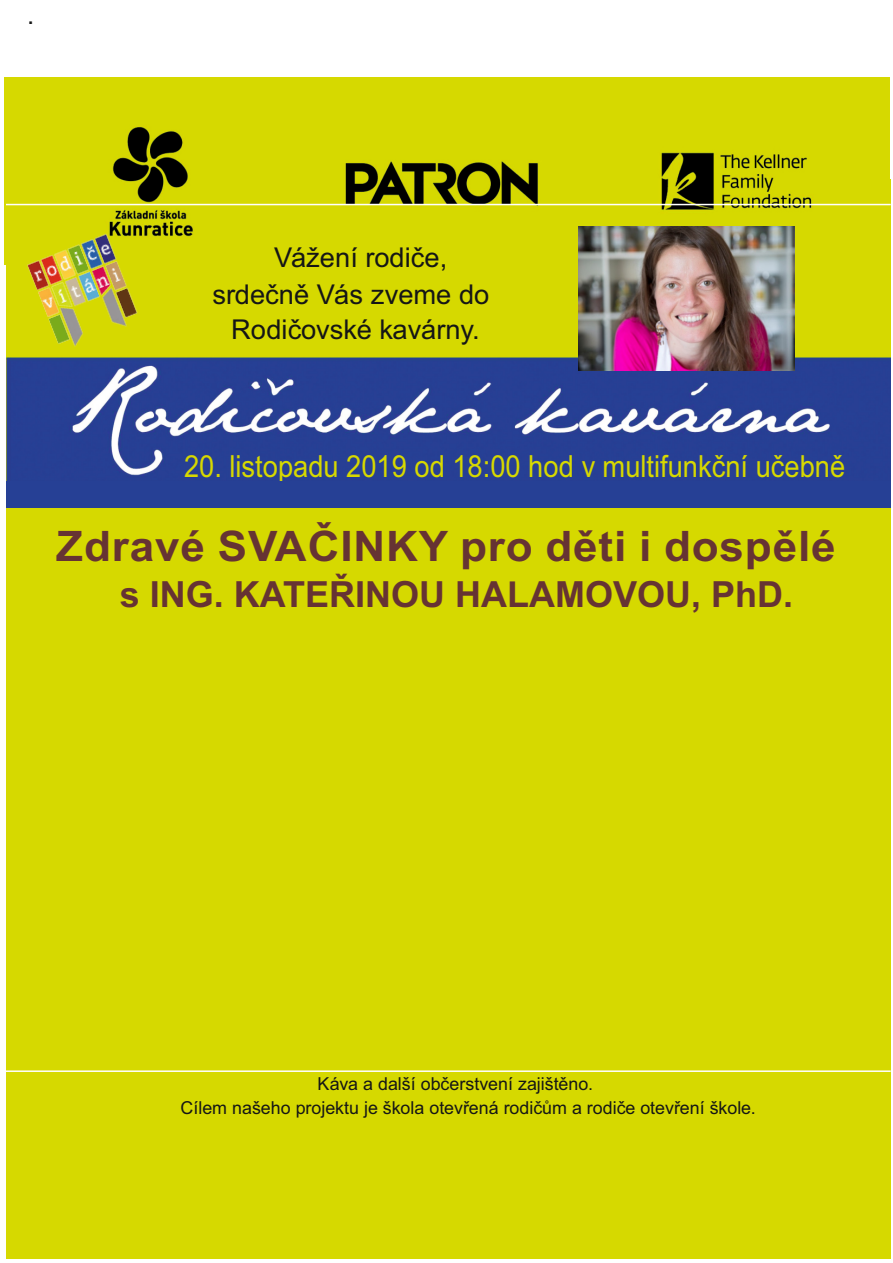
<style>
.page{position:relative;width:893px;height:1263px;background:#fff}
.page>*{position:absolute;margin:0;border:0;box-sizing:border-box;transform-origin:0 0}
.t1{font:700 42px "Arial";letter-spacing:.02em;color:#633;scale:1.05 1}
.t2{font:700 36px "Arial";color:#633}
.t3{font:30.45px "Arial";color:#d7d900;scale:.9 1}
.t4{font:27.3px/36.8px "Arial";color:#151616}
.t5{font:25.65px "Arial";color:#151616}
.t6{font:17.85px/24.2px "Arial";color:#151616}
</style>
<div class="page">
<div style="left:6px;top:180px;width:885px;height:174px;background:#d6d900"></div>
<img style="left:5px;top:78px;width:884px;height:186px">
<img style="left:6px;top:354px;width:885px;height:904px">
<hr style="left:6px;top:204px;width:885px;height:1px;background:#fff">
<div style="left:6px;top:481px;width:885px;height:27px;background:#264095"></div>
<hr style="left:6px;top:1070px;width:885px;height:2px;background:#fff">
<img style="left:12px;top:218px;width:142px;height:143px">
<img style="left:578px;top:226px;width:216px;height:145px">
<h3 class="t5" style="left:27px;top:6px;width:9px">.</h3>
<h3 class="t4" style="left:212px;top:241px;width:279px;text-indent:62px">Vážení rodiče, srdečně Vás zveme do</h3>
<h3 class="t4" style="left:231px;top:314px;width:250px">Rodičovské kavárny.</h3>
<h3 class="t3" style="left:184px;top:455px;width:736px">20. listopadu 2019 od 18:00 hod v multifunkční učebně</h3>
<h1 class="t1" style="left:56px;top:531px;width:744px">Zdravé SVAČINKY pro děti i dospělé</h1>
<h2 class="t2" style="left:120px;top:580px;width:675px">s ING. KATEŘINOU HALAMOVOU, PhD.</h2>
<p class="t6" style="left:181px;top:1073px;width:577px;text-indent:137px">Káva a další občerstvení zajištěno.<br>Cílem našeho projektu je škola otevřená rodičům a rodiče otevření škole.</p>
</div>
